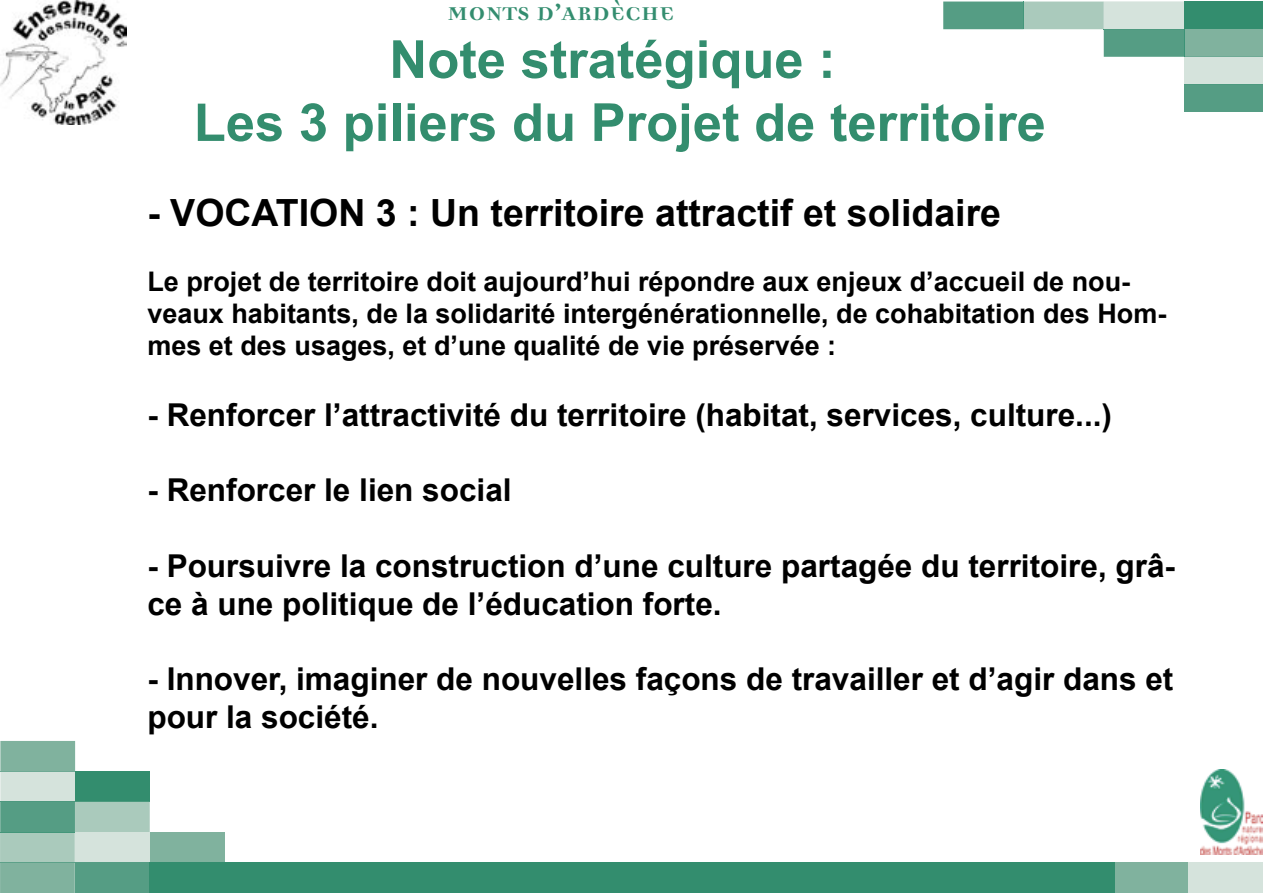
<style>
.page{position:relative;width:1263px;height:893px;background:#fff}
.page>*{position:absolute;margin:0;border:0;box-sizing:border-box;transform-origin:0 0}
.t1{font:700 52.5px/63px "Arial";color:#338d6e;text-align:center}
.t2{font:700 37.5px "Arial";color:#000}
.t3{font:700 31.5px/37.8px "Arial";color:#000}
.t4{font:700 30px "Democratica";color:#338d6f}
.t5{font:700 27px/32.4px "Arial";color:#000}
</style>
<div class="page">
<div style="left:1184px;top:84px;width:79px;height:28px;background:#559d84"></div>
<hr style="left:1184px;top:84px;width:79px;height:1px;background:#4d997f">
<svg style="left:943px;top:1px;width:320px;height:83px"></svg>
<div style="left:1114px;top:863px;width:75px;height:30px;background:#80b29e"></div>
<div style="left:1189px;top:863px;width:74px;height:30px;background:#d5e3dc"></div>
<div style="left:150px;top:832px;width:74px;height:31px;background:#80b29e"></div>
<svg style="left:0;top:741px;width:150px;height:152px;background:#9bc3b4"></svg>
<div style="left:75px;top:863px;width:75px;height:30px;background:#559d84"></div>
<div style="left:149px;top:863px;width:75px;height:30px;background:#338d6e"></div>
<div style="left:224px;top:863px;width:890px;height:30px;background:#338d6e"></div>
<img style="left:0;top:0;width:127px;height:124px">
<img style="left:1200px;top:770px;width:63px;height:84px">
<p class="t4" style="left:447px;top:-2px;width:229px">MONTS D’ARDÈCHE</p>
<h1 class="t1" style="left:194px;top:28px;width:853px">Note stratégique :<br>Les 3 piliers du Projet de territoire</h1>
<p class="t2" style="left:147px;top:191px;width:855px">- VOCATION 3 : Un territoire attractif et solidaire</p>
<p class="t5" style="left:147px;top:265px;width:1020px">Le projet de territoire doit aujourd’hui répondre aux enjeux d’accueil de nou&shy;veaux habitants, de la solidarité intergénérationnelle, de cohabitation des Hom&shy;mes et des usages, et d’une qualité de vie préservée :</p>
<p class="t3" style="left:147px;top:396px;width:966px">- Renforcer l’attractivité du territoire (habitat, services, culture...)</p>
<p class="t3" style="left:147px;top:471px;width:366px">- Renforcer le lien social</p>
<p class="t3" style="left:147px;top:547px;width:1029px">- Poursuivre la construction d’une culture partagée du territoire, grâ&shy;ce à une politique de l’éducation forte.</p>
<p class="t3" style="left:147px;top:660px;width:1027px">- Innover, imaginer de nouvelles façons de travailler et d’agir dans et pour la société.</p>
</div>
